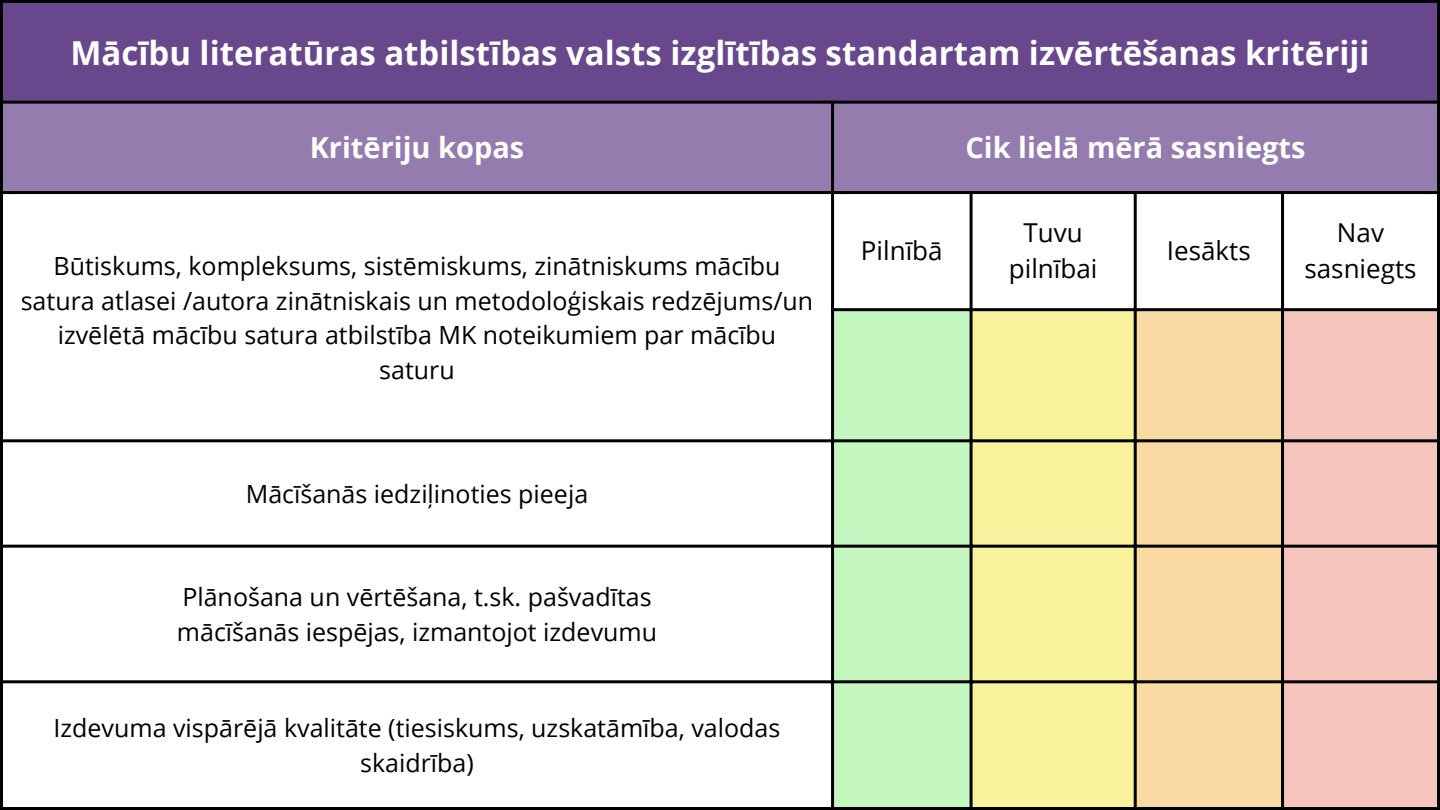
<style>
.page{position:relative;width:1440px;height:810px;background:#fff}
.page>*{position:absolute;margin:0;border:0;box-sizing:border-box;transform-origin:0 0}
.t1{font:700 33px "Open Sans";color:#fff}
.t2{font:700 29px "Open Sans";color:#fff}
.t3{font:26px/36px "Open Sans";color:#000;text-align:center}
.t4{font:25px/34.5px "Open Sans";color:#000;text-align:center}
</style>
<div class="page">
<div style="left:1px;top:1px;width:1438px;height:101px;background:#68478d"></div>
<div style="left:3px;top:104px;width:1434px;height:87px;background:#947caf"></div>
<div style="left:834px;top:311px;width:136px;height:496px;background:#c5f8c1"></div>
<div style="left:973px;top:311px;width:161px;height:496px;background:#f8f29d"></div>
<div style="left:1137px;top:311px;width:144px;height:496px;background:#fadaa3"></div>
<div style="left:1284px;top:311px;width:153px;height:496px;background:#f4c4bd"></div>
<hr style="left:0;top:3px;width:3px;height:804px;background:#000">
<hr style="left:831px;top:104px;width:3px;height:703px;background:#000">
<hr style="left:970px;top:194px;width:3px;height:613px;background:#000">
<hr style="left:1134px;top:194px;width:3px;height:613px;background:#000">
<hr style="left:1281px;top:194px;width:3px;height:613px;background:#000">
<hr style="left:1437px;top:3px;width:3px;height:804px;background:#000">
<hr style="left:0;top:0;width:1440px;height:3px;background:#000">
<hr style="left:0;top:101px;width:1440px;height:3px;background:#000">
<hr style="left:0;top:191px;width:1440px;height:3px;background:#000">
<hr style="left:831px;top:308px;width:609px;height:3px;background:#000">
<hr style="left:0;top:439px;width:1440px;height:3px;background:#000">
<hr style="left:0;top:545px;width:1440px;height:3px;background:#000">
<hr style="left:0;top:680px;width:1440px;height:3px;background:#000">
<hr style="left:0;top:807px;width:1440px;height:3px;background:#000">
<p class="t1" style="left:70px;top:29px;width:1301px">Mācību literatūras atbilstības valsts izglītības standartam izvērtēšanas kritēriji</p>
<p class="t2" style="left:310px;top:127px;width:216px">Kritēriju kopas</p>
<p class="t2" style="left:965px;top:127px;width:342px">Cik lielā mērā sasniegts</p>
<p class="t4" style="left:21px;top:248px;width:794px">Būtiskums, kompleksums, sistēmiskums, zinātniskums mācību satura atlasei /autora zinātniskais un metodoloģiskais redzējums/un izvēlētā mācību satura atbilstība MK noteikumiem par mācību saturu</p>
<p class="t4" style="left:246px;top:476px;width:344px">Mācīšanās iedziļinoties pieeja</p>
<p class="t4" style="left:182px;top:579px;width:471px">Plānošana un vērtēšana, t.sk. pašvadītas</p>
<p class="t4" style="left:177px;top:614px;width:482px">mācīšanās iespējas, izmantojot izdevumu</p>
<p class="t4" style="left:54px;top:710px;width:728px">Izdevuma vispārējā kvalitāte (tiesiskums, uzskatāmība, valodas skaidrība)</p>
<p class="t3" style="left:861px;top:232px;width:83px">Pilnībā</p>
<p class="t3" style="left:1009px;top:214px;width:90px">Tuvu pilnībai</p>
<p class="t3" style="left:1167px;top:232px;width:85px">Iesākts</p>
<p class="t3" style="left:1304px;top:214px;width:114px">Nav sasniegts</p>
</div>
